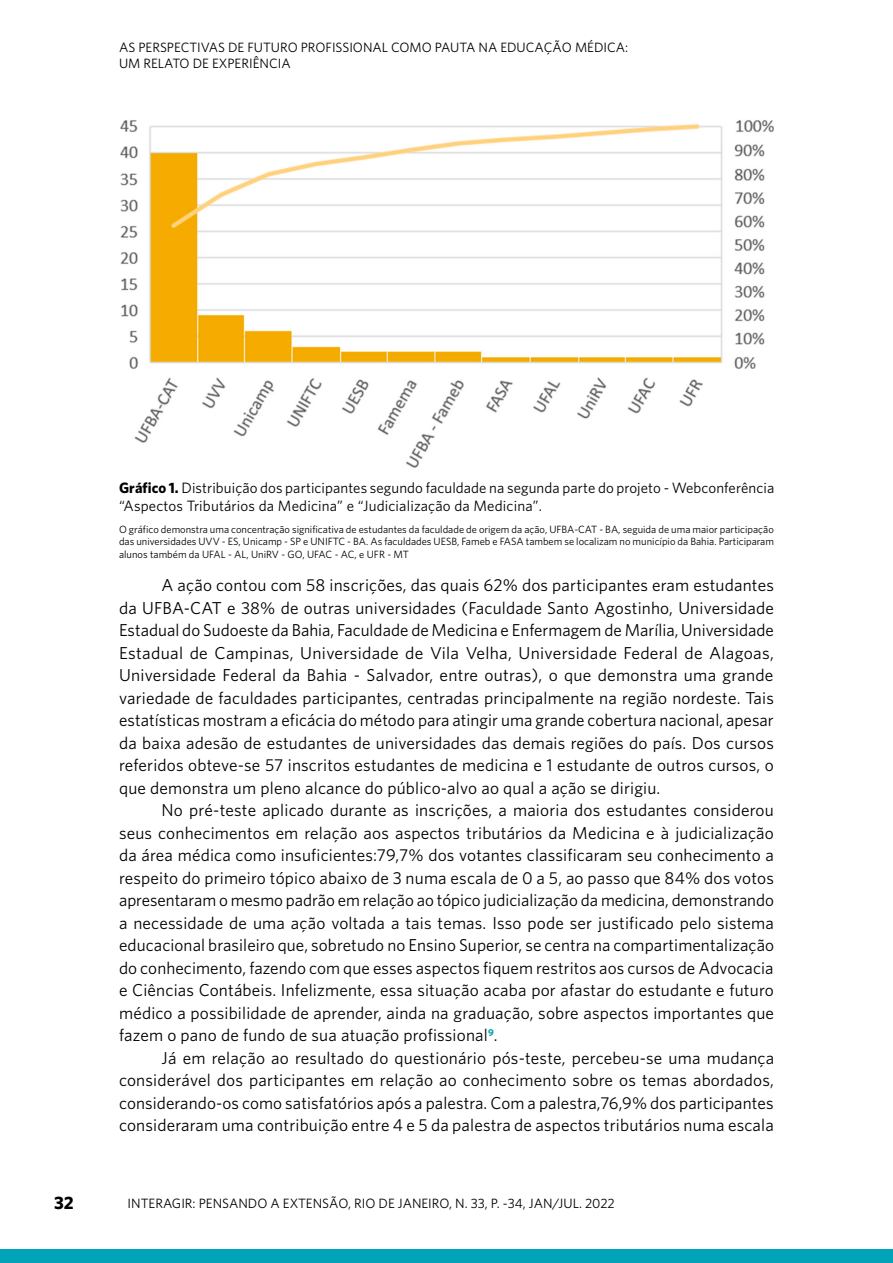
<style>
.page{position:relative;width:893px;height:1263px;background:#fff}
.page>*{position:absolute;margin:0;border:0;box-sizing:border-box;transform-origin:0 0}
.t1{font:700 18px "Whitney";color:#000}
.t2{font:17.25px/22.5px "Whitney";letter-spacing:.01em;color:#000;text-align:justify}
.t3{font:15px/18px "Whitney";letter-spacing:.005em;color:#000}
.t4{font:13.5px/16.2px "Whitney";color:#000}
.t5{font:10.5px/12.6px "Whitney";color:#000;text-align:justify}
.s1{font-weight:700}
</style>
<div class="page">
<div style="left:0;top:1249px;width:893px;height:14px;background:#00a3b7"></div>
<img style="left:120px;top:120px;width:654px;height:348px">
<p class="t4" style="left:119px;top:39px;width:511px">AS PERSPECTIVAS DE FUTURO PROFISSIONAL COMO PAUTA NA EDUCAÇÃO MÉDICA:<br>UM RELATO DE EXPERIÊNCIA</p>
<p class="t1" style="left:54px;top:1192px;width:21px">32</p>
<p class="t3" style="left:119px;top:479px;width:657px"><span class="s1">Gráfico 1.</span> Distribuição dos participantes segundo faculdade na segunda parte do projeto - Webconferência “Aspectos Tributários da Medicina” e “Judicialização da Medicina”.</p>
<p class="t5" style="left:119px;top:522px;width:656px">O gráfico demonstra uma concentração significativa de estudantes da faculdade de origem da ação, UFBA-CAT - BA, seguida de uma maior participação das universidades UVV - ES, Unicamp - SP e UNIFTC - BA. As faculdades UESB, Fameb e FASA tambem se localizam no município da Bahia. Participaram alunos também da UFAL - AL, UniRV - GO, UFAC - AC, e UFR - MT</p>
<p class="t2" style="left:119px;top:574px;width:656px;text-indent:43px">A ação contou com 58 inscrições, das quais 62% dos participantes eram estudantes da UFBA-CAT e 38% de outras universidades (Faculdade Santo Agostinho, Universidade Estadual do Sudoeste da Bahia, Faculdade de Medicina e Enfermagem de Marília, Universidade Estadual de Campinas, Universidade de Vila Velha, Universidade Federal de Alagoas, Universidade Federal da Bahia - Salvador, entre outras), o que demonstra uma grande variedade de faculdades participantes, centradas principalmente na região nordeste. Tais estatísticas mostram a eficácia do método para atingir uma grande cobertura nacional, apesar da baixa adesão de estudantes de universidades das demais regiões do país. Dos cursos referidos obteve-se 57 inscritos estudantes de medicina e 1 estudante de outros cursos, o que demonstra um pleno alcance do público-alvo ao qual a ação se dirigiu.</p>
<p class="t2" style="left:119px;top:799px;width:656px;text-indent:43px">No pré-teste aplicado durante as inscrições, a maioria dos estudantes considerou seus conhecimentos em relação aos aspectos tributários da Medicina e à judicialização da área médica como insuficientes:79,7% dos votantes classificaram seu conhecimento a respeito do primeiro tópico abaixo de 3 numa escala de 0 a 5, ao passo que 84% dos votos apresentaram o mesmo padrão em relação ao tópico judicialização da medicina, demonstrando a necessidade de uma ação voltada a tais temas. Isso pode ser justificado pelo sistema educacional brasileiro que, sobretudo no Ensino Superior, se centra na compartimentalização do conhecimento, fazendo com que esses aspectos fiquem restritos aos cursos de Advocacia e Ciências Contábeis. Infelizmente, essa situação acaba por afastar do estudante e futuro médico a possibilidade de aprender, ainda na graduação, sobre aspectos importantes que fazem o pano de fundo de sua atuação profissional<sup>9</sup>.</p>
<p class="t2" style="left:119px;top:1046px;width:657px;text-indent:43px">Já em relação ao resultado do questionário pós-teste, percebeu-se uma mudança considerável dos participantes em relação ao conhecimento sobre os temas abordados, considerando-os como satisfatórios após a palestra. Com a palestra,76,9% dos participantes consideraram uma contribuição entre 4 e 5 da palestra de aspectos tributários numa escala</p>
<p class="t4" style="left:128px;top:1194px;width:489px">INTERAGIR: PENSANDO A EXTENSÃO, RIO DE JANEIRO, N. 33, P. -34, JAN/JUL. 2022</p>
</div>
